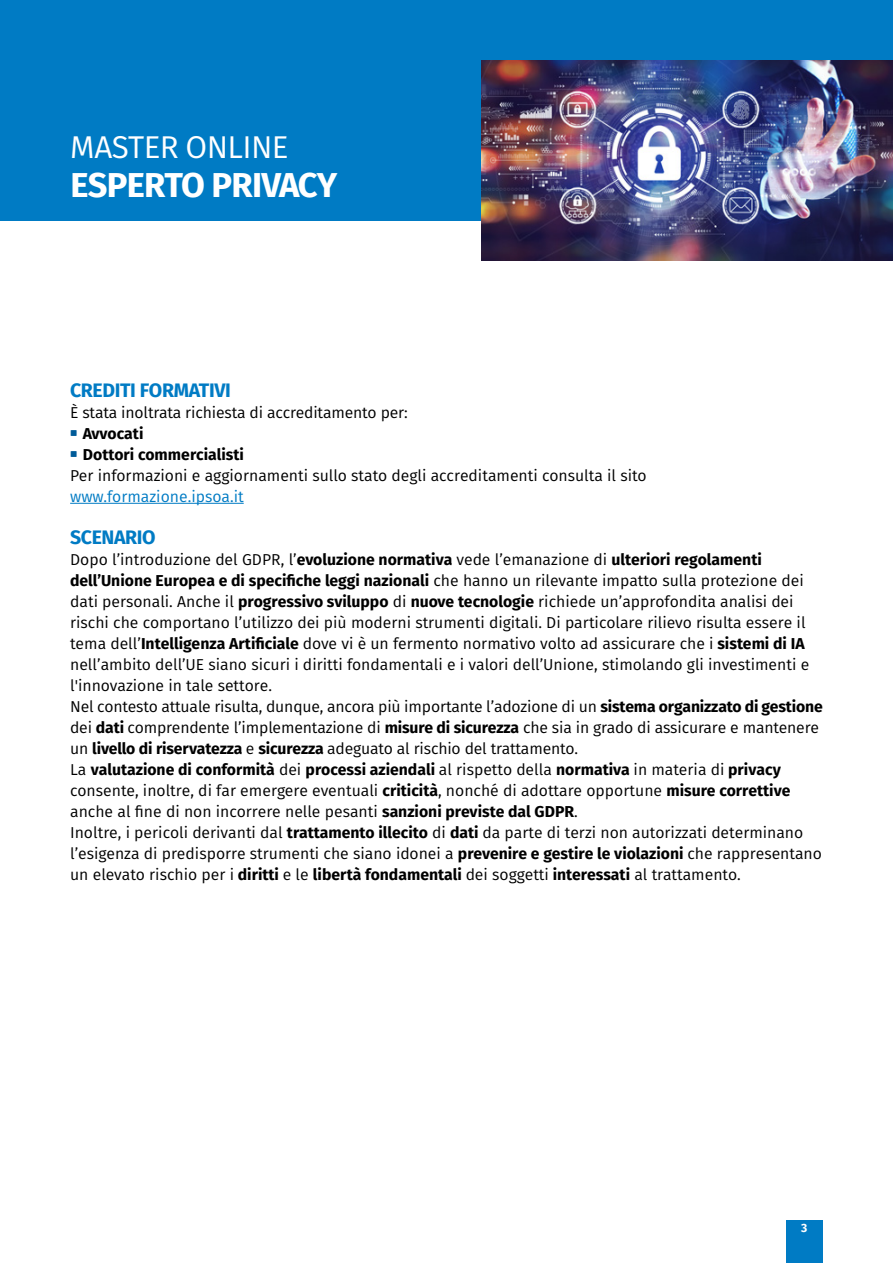
<style>
.page{position:relative;width:893px;height:1263px;background:#fff}
.page>*{position:absolute;margin:0;border:0;box-sizing:border-box;transform-origin:0 0}
.t1{font:700 34.5px "Fira Sans";letter-spacing:-.02em;color:#fff}
.t2{font:31.5px "Fira Sans";letter-spacing:-.02em;color:#fff}
.t3{font:700 19.5px "Fira Sans";letter-spacing:-.02em;color:#007bc4}
.t4{font:15.75px/21px "Fira Sans";color:#000}
.t5{font:15.75px "Fira Sans";color:#007bc4}
.t6{font:700 15.75px "Fira Sans";color:#000}
.t7{font:700 12px "Fira Sans";color:#fff}
.s1{font-family:"Bungee";font-weight:400;font-size:16.5px;color:#005b99}
.s2{font-family:"Bungee";font-size:16.5px;color:#005b99}
.s3{font-weight:700}
</style>
<div class="page">
<div style="left:786px;top:1220px;width:37px;height:43px;background:#007bc4"></div>
<div style="left:0;top:0;width:893px;height:221px;background:#007bc4"></div>
<img style="left:482px;top:61px;width:411px;height:199px">
<hr style="left:70px;top:503px;width:174px;height:1px;background:#007bc4">
<h2 class="t2" style="left:70px;top:125px;width:220px">MASTER ONLINE</h2>
<h1 class="t1" style="left:70px;top:161px;width:268px">ESPERTO PRIVACY</h1>
<p class="t3" style="left:70px;top:376px;width:162px">CREDITI FORMATIVI</p>
<p class="t4" style="left:70px;top:402px;width:339px">È stata inoltrata richiesta di accreditamento per:</p>
<p class="t6" style="left:70px;top:422px;width:75px"><span class="s1">•</span> Avvocati</p>
<p class="t4" style="left:70px;top:444px;width:578px"><span class="s2">•</span> <span class="s3">Dottori commercialisti<br></span>Per informazioni e aggiornamenti sullo stato degli accreditamenti consulta il sito</p>
<p class="t5" style="left:70px;top:485px;width:175px">www.formazione.ipsoa.it</p>
<p class="t3" style="left:70px;top:523px;width:87px">SCENARIO</p>
<p class="t4" style="left:70px;top:549px;width:754px">Dopo l’introduzione del GDPR, l’<span class="s3">evoluzione normativa</span> vede l’emanazione di <span class="s3">ulteriori regolamenti dell’Unione Europea e di specifiche leggi nazionali</span> che hanno un rilevante impatto sulla protezione dei dati personali. Anche il <span class="s3">progressivo sviluppo</span> di <span class="s3">nuove tecnologie</span> richiede un’approfondita analisi dei rischi che comportano l’utilizzo dei più moderni strumenti digitali. Di particolare rilievo risulta essere il tema dell’<span class="s3">Intelligenza Artificiale</span> dove vi è un fermento normativo volto ad assicurare che i <span class="s3">sistemi di IA </span>nell’ambito dell’UE siano sicuri i diritti fondamentali e i valori dell’Unione, stimolando gli investimenti e l'innovazione in tale settore.<br>Nel contesto attuale risulta, dunque, ancora più importante l’adozione di un <span class="s3">sistema organizzato di gestione </span>dei <span class="s3">dati</span> comprendente l’implementazione di <span class="s3">misure di sicurezza</span> che sia in grado di assicurare e mantenere un <span class="s3">livello di riservatezza</span> e <span class="s3">sicurezza</span> adeguato al rischio del trattamento.<br>La <span class="s3">valutazione di conformità</span> dei <span class="s3">processi aziendali</span> al rispetto della <span class="s3">normativa</span> in materia di <span class="s3">privacy </span>consente, inoltre, di far emergere eventuali <span class="s3">criticità</span>, nonché di adottare opportune <span class="s3">misure correttive </span>anche al fine di non incorrere nelle pesanti <span class="s3">sanzioni previste dal GDPR</span>.<br>Inoltre, i pericoli derivanti dal <span class="s3">trattamento illecito</span> di <span class="s3">dati</span> da parte di terzi non autorizzati determinano l’esigenza di predisporre strumenti che siano idonei a <span class="s3">prevenire e gestire le violazioni</span> che rappresentano un elevato rischio per i <span class="s3">diritti</span> e le <span class="s3">libertà fondamentali</span> dei soggetti <span class="s3">interessati</span> al trattamento.</p>
<p class="t7" style="left:801px;top:1220px;width:8px">3</p>
</div>
